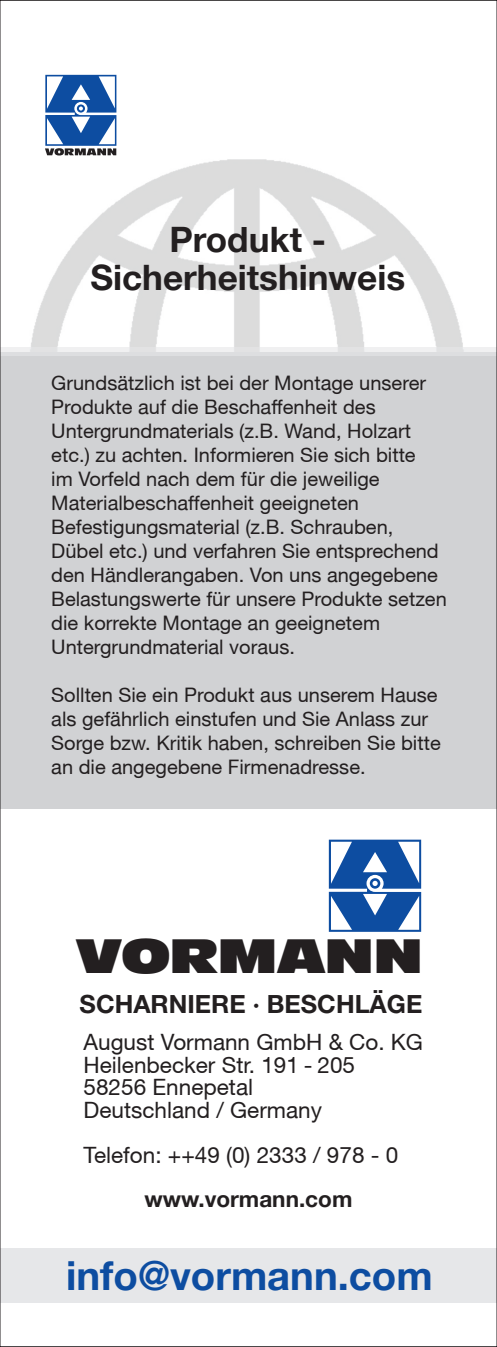
<style>
.page{position:relative;width:497px;height:1347px;background:#fff}
.page>*{position:absolute;margin:0;border:0;box-sizing:border-box;transform-origin:0 0}
.t1{font:47.12px "Antique Olive Nord";letter-spacing:-.03em;color:#231f20}
.t2{font:700 40px "Helvetica Neue";color:#0d4da1}
.t3{font:700 35px/37.5px "Helvetica Neue";color:#231f20;text-align:center}
.t4{font:700 25.12px "Helvetica Neue";color:#231f20}
.t5{font:22.5px/22.5px "Helvetica Neue";color:#231f20}
.t6{font:700 22.5px "Helvetica Neue";color:#231f20}
.t7{font:20px/24px "Helvetica Neue";color:#231f20}
</style>
<div class="page">
<img style="left:31px;top:118px;width:432px;height:229px">
<div style="left:0;top:352px;width:496px;height:456px;background:#d1d2d4"></div>
<svg style="left:45px;top:75px;width:71px;height:80px"></svg>
<svg style="left:2px;top:347px;width:492px;height:9px;fill:#e2e2e3"></svg>
<div style="left:0;top:1247px;width:496px;height:55px;background:#e6e7e9"></div>
<svg style="left:328px;top:839px;width:92px;height:92px"></svg>
<h3 class="t3" style="left:90px;top:220px;width:316px">Produkt -<br>Sicherheitshinweis</h3>
<p class="t7" style="left:51px;top:370px;width:396px">Grundsätzlich ist bei der Montage unserer Produkte auf die Beschaffenheit des Untergrundmaterials (z.B. Wand, Holzart etc.) zu achten. Informieren Sie sich bitte<br>im Vorfeld nach dem für die jeweilige Materialbeschaffenheit geeigneten Befestigungsmaterial (z.B. Schrauben, Dübel etc.) und verfahren Sie entsprechend den Händlerangaben. Von uns angegebene Belastungswerte für unsere Produkte setzen die korrekte Montage an geeignetem Untergrundmaterial voraus.</p>
<p class="t7" style="left:51px;top:682px;width:390px">Sollten Sie ein Produkt aus unserem Hause als gefährlich einstufen und Sie Anlass zur Sorge bzw. Kritik haben, schreiben Sie bitte an die angegebene Firmenadresse.</p>
<h1 class="t1" style="left:76px;top:926px;width:348px">VORMANN</h1>
<p class="t4" style="left:80px;top:988px;width:344px">SCHARNIERE · BESCHLÄGE</p>
<p class="t5" style="left:83px;top:1030px;width:340px">August Vormann GmbH &amp; Co. KG<br>Heilenbecker Str. 191 - 205<br>58256 Ennepetal<br>Deutschland / Germany</p>
<p class="t5" style="left:83px;top:1143px;width:316px">Telefon: ++49 (0) 2333 / 978 - 0</p>
<p class="t6" style="left:144px;top:1184px;width:209px">www.vormann.com</p>
<h2 class="t2" style="left:66px;top:1250px;width:367px">info@vormann.com</h2>
</div>
